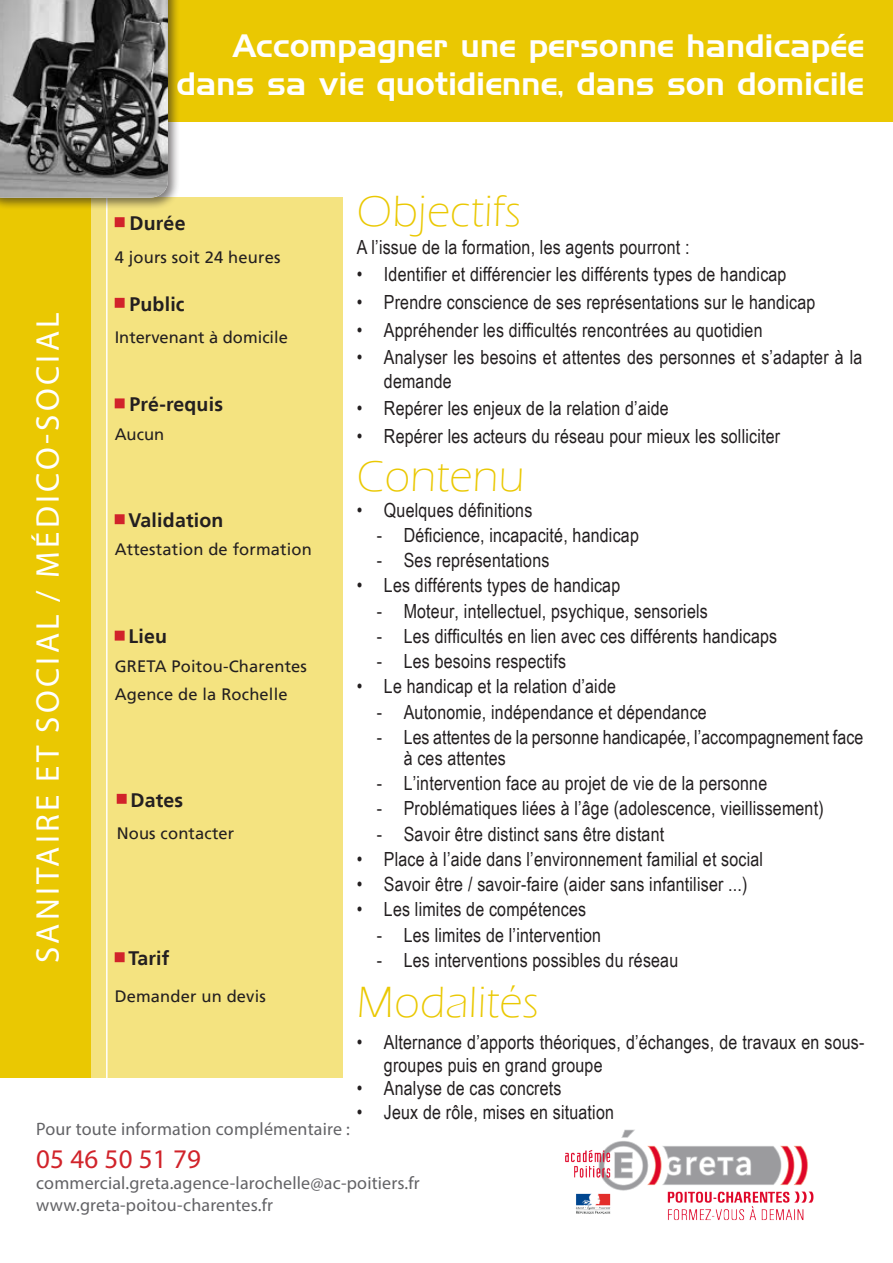
<style>
.page{position:relative;width:893px;height:1263px;background:#fff}
.page>*{position:absolute;margin:0;border:0;box-sizing:border-box;transform-origin:0 0}
.t1{font:300 45px "Eras ITC";letter-spacing:.01em;color:#eac802}
.t2{font:33px "Myriad Pro";letter-spacing:.1em;color:#fff}
.t3{font:31.5px/37.8px "Handel Gothic BT";letter-spacing:.01em;color:#fff;text-align:right}
.t4{font:27px "Myriad Pro";letter-spacing:.01em;color:#d1232a}
.t5{font:19.5px/23.4px "Arial Narrow";letter-spacing:.01em;color:#231f20}
.t6{font:700 19.5px "Frutiger LT";letter-spacing:.01em;color:#231f20}
.t7{font:18px "Myriad Pro";letter-spacing:.01em;color:#636366}
.t8{font:16.5px "Frutiger LT";letter-spacing:.01em;color:#231f20}
</style>
<div class="page">
<div style="left:117px;top:0;width:776px;height:122px;background:#eac802"></div>
<div style="left:87px;top:198px;width:256px;height:880px;background:#f4e380"></div>
<div style="left:0;top:198px;width:91px;height:880px;background:#eac802"></div>
<img style="left:565px;top:1129px;width:249px;height:92px">
<hr style="left:106px;top:198px;width:2px;height:880px;background:#fff">
<div style="left:0;top:0;width:180px;height:210px;background:#231f20;opacity:.57"></div>
<img style="left:0;top:0;width:168px;height:198px">
<div style="left:176px;top:33px;width:694px;height:75px;background:#eac802"></div>
<div style="left:115px;top:217px;width:10px;height:10px;background:#d1232a;border:2px solid #d1232a"></div>
<div style="left:115px;top:514px;width:10px;height:10px;background:#d1232a;border:2px solid #d1232a"></div>
<div style="left:115px;top:631px;width:10px;height:10px;background:#d1232a;border:2px solid #d1232a"></div>
<div style="left:115px;top:298px;width:10px;height:10px;background:#d1232a;border:2px solid #d1232a"></div>
<div style="left:115px;top:952px;width:10px;height:10px;background:#d1232a;border:2px solid #d1232a"></div>
<div style="left:117px;top:794px;width:10px;height:10px;background:#d1232a;border:2px solid #d1232a"></div>
<div style="left:115px;top:398px;width:10px;height:10px;background:#d1232a;border:2px solid #d1232a"></div>
<p class="t3" style="left:177px;top:27px;width:689px">Accompagner une personne handicapée dans sa vie quotidienne, dans son domicile</p>
<p class="t1" style="left:357px;top:186px;width:165px">Objectifs</p>
<p class="t5" style="left:357px;top:234px;width:334px">A l’issue de la formation, les agents pourront :</p>
<p class="t5" style="left:357px;top:262px;width:431px">• Identifier et différencier les différents types de handicap</p>
<p class="t5" style="left:357px;top:290px;width:460px">• Prendre conscience de ses représentations sur le handicap</p>
<p class="t5" style="left:357px;top:317px;width:407px">• Appréhender les difficultés rencontrées au quotidien</p>
<p class="t5" style="left:384px;top:345px;width:480px;text-indent:-27px">• Analyser les besoins et attentes des personnes et s’adapter à la demande</p>
<p class="t5" style="left:357px;top:396px;width:313px">• Repérer les enjeux de la relation d’aide</p>
<p class="t5" style="left:357px;top:424px;width:425px">• Repérer les acteurs du réseau pour mieux les solliciter</p>
<p class="t1" style="left:357px;top:452px;width:169px">Contenu</p>
<p class="t5" style="left:357px;top:497px;width:177px">• Quelques définitions</p>
<p class="t5" style="left:377px;top:523px;width:264px">- Déficience, incapacité, handicap</p>
<p class="t5" style="left:377px;top:548px;width:174px">- Ses représentations</p>
<p class="t5" style="left:357px;top:573px;width:265px">• Les différents types de handicap</p>
<p class="t5" style="left:377px;top:598px;width:333px">- Moteur, intellectuel, psychique, sensoriels</p>
<p class="t5" style="left:377px;top:624px;width:402px">- Les difficultés en lien avec ces différents handicaps</p>
<p class="t5" style="left:377px;top:649px;width:191px">- Les besoins respectifs</p>
<p class="t5" style="left:357px;top:674px;width:261px">• Le handicap et la relation d’aide</p>
<p class="t5" style="left:377px;top:699px;width:332px">- Autonomie, indépendance et dépendance</p>
<p class="t5" style="left:404px;top:726px;width:461px;line-height:21px;text-indent:-27px">- Les attentes de la personne handicapée, l’accompagnement face à ces attentes</p>
<p class="t5" style="left:377px;top:771px;width:392px">- L’intervention face au projet de vie de la personne</p>
<p class="t5" style="left:377px;top:796px;width:448px">- Problématiques liées à l’âge (adolescence, vieillissement)</p>
<p class="t5" style="left:377px;top:821px;width:289px">- Savoir être distinct sans être distant</p>
<p class="t5" style="left:357px;top:847px;width:408px">• Place à l’aide dans l’environnement familial et social</p>
<p class="t5" style="left:357px;top:872px;width:392px">• Savoir être / savoir-faire (aider sans infantiliser ...)</p>
<p class="t5" style="left:357px;top:897px;width:231px">• Les limites de compétences</p>
<p class="t5" style="left:377px;top:922px;width:226px">- Les limites de l’intervention</p>
<p class="t5" style="left:377px;top:948px;width:303px">- Les interventions possibles du réseau</p>
<p class="t6" style="left:129px;top:212px;width:58px">Durée</p>
<p class="t8" style="left:115px;top:247px;width:167px">4 jours soit 24 heures</p>
<p class="t6" style="left:129px;top:292px;width:57px">Public</p>
<p class="t8" style="left:115px;top:328px;width:175px">Intervenant à domicile</p>
<h2 class="t2" style="left:27px;top:963px;width:652px;rotate:-90deg">SANITAIRE ET SOCIAL / MÉDICO-SOCIAL</h2>
<p class="t6" style="left:129px;top:393px;width:95px">Pré-requis</p>
<p class="t8" style="left:115px;top:424px;width:51px">Aucun</p>
<p class="t6" style="left:128px;top:509px;width:96px">Validation</p>
<p class="t8" style="left:115px;top:540px;width:199px">Attestation de formation</p>
<p class="t6" style="left:128px;top:625px;width:40px">Lieu</p>
<p class="t8" style="left:115px;top:656px;width:194px">GRETA Poitou-Charentes</p>
<p class="t8" style="left:115px;top:685px;width:174px">Agence de la Rochelle</p>
<p class="t6" style="left:131px;top:788px;width:54px">Dates</p>
<p class="t8" style="left:117px;top:824px;width:119px">Nous contacter</p>
<p class="t6" style="left:128px;top:947px;width:42px">Tarif</p>
<p class="t8" style="left:115px;top:986px;width:153px">Demander un devis</p>
<p class="t1" style="left:357px;top:977px;width:183px">Modalités</p>
<p class="t5" style="left:384px;top:1029px;width:482px;text-indent:-27px">• Alternance d’apports théoriques, d’échanges, de travaux en sous&shy;groupes puis en grand groupe</p>
<p class="t5" style="left:357px;top:1076px;width:206px">• Analyse de cas concrets</p>
<p class="t5" style="left:357px;top:1099px;width:259px">• Jeux de rôle, mises en situation</p>
<p class="t7" style="left:36px;top:1118px;width:315px">Pour toute information complémentaire :</p>
<p class="t4" style="left:36px;top:1142px;width:166px">05 46 50 51 79</p>
<p class="t7" style="left:36px;top:1172px;width:385px">commercial.greta.agence-larochelle@ac-poitiers.fr</p>
<p class="t7" style="left:36px;top:1194px;width:238px">www.greta-poitou-charentes.fr</p>
</div>
